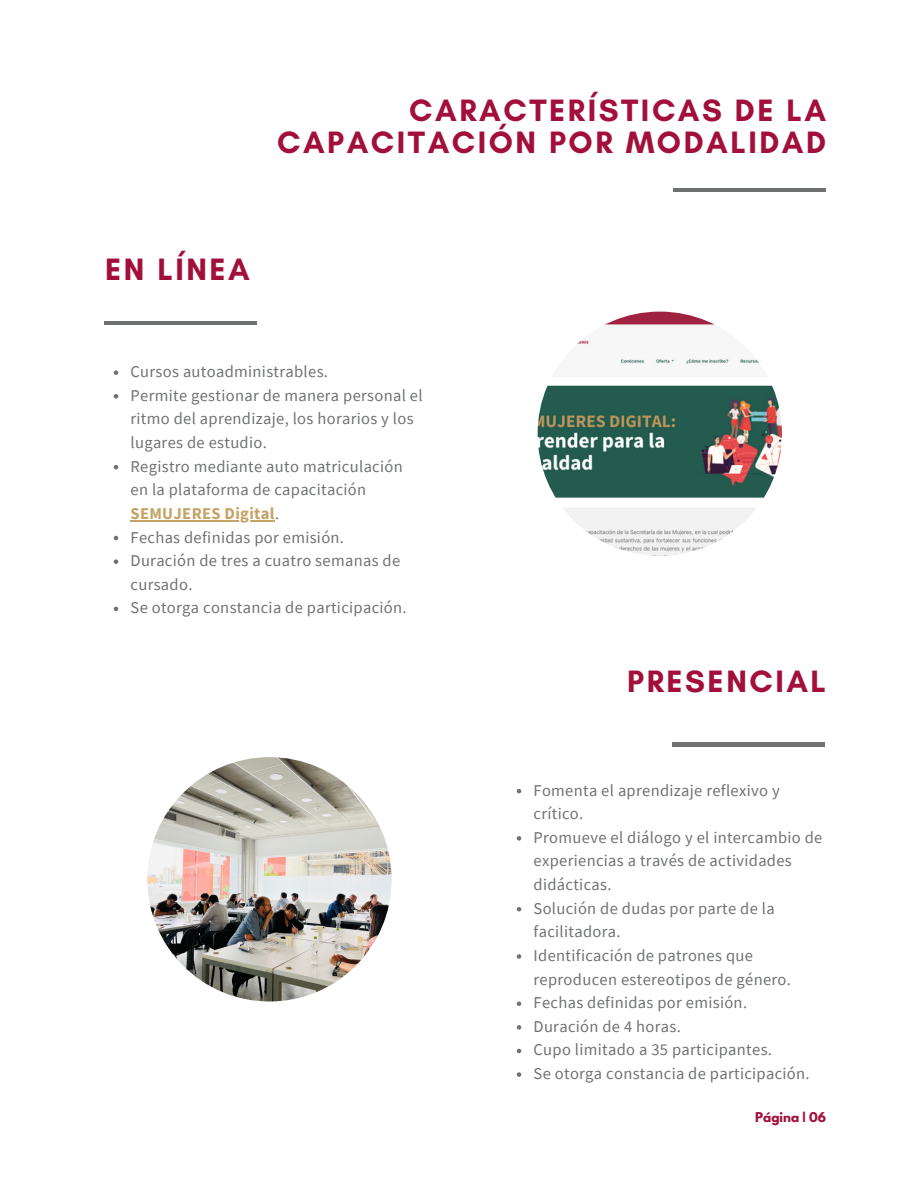
<style>
.page{position:relative;width:918px;height:1188px;background:#fff}
.page>*{position:absolute;margin:0;border:0;box-sizing:border-box;transform-origin:0 0}
.t1{font:700 31.5px/31.5px "Glacial Indifference";letter-spacing:.08em;color:#a20f3b;text-align:right}
.t2{font:16.5px/23.7px "Source Sans Pro";letter-spacing:.02em;color:#6f7271}
.t3{font:700 12px "League Spartan";color:#a20f3b}
.s1{font-weight:700;color:#c4a264}
</style>
<div class="page">
<svg style="left:114px;top:370px;width:4px;height:5px"></svg>
<svg style="left:114px;top:394px;width:4px;height:5px"></svg>
<svg style="left:114px;top:465px;width:4px;height:4px"></svg>
<hr style="left:131px;top:520px;width:144px;height:1px;background:#c4a264">
<svg style="left:114px;top:536px;width:4px;height:4px"></svg>
<svg style="left:114px;top:559px;width:4px;height:5px"></svg>
<svg style="left:114px;top:607px;width:4px;height:4px"></svg>
<hr style="left:104px;top:321px;width:153px;height:4px;background:#6f7271">
<svg style="left:517px;top:789px;width:4px;height:4px"></svg>
<svg style="left:517px;top:836px;width:4px;height:5px"></svg>
<svg style="left:517px;top:907px;width:4px;height:4px"></svg>
<svg style="left:517px;top:954px;width:4px;height:5px"></svg>
<svg style="left:517px;top:1001px;width:4px;height:5px"></svg>
<svg style="left:517px;top:1025px;width:4px;height:5px"></svg>
<svg style="left:517px;top:1049px;width:4px;height:4px"></svg>
<svg style="left:517px;top:1072px;width:4px;height:5px"></svg>
<hr style="left:672px;top:743px;width:153px;height:3px;background:#6f7271">
<hr style="left:673px;top:188px;width:153px;height:3px;background:#6f7271">
<img style="left:538px;top:312px;width:244px;height:244px;border-radius:50%">
<img style="left:147px;top:757px;width:245px;height:244px;border-radius:50%">
<p class="t1" style="left:277px;top:95px;width:551px">CARACTERÍSTICAS DE LA<br>CAPACITACIÓN POR MODALIDAD</p>
<p class="t1" style="left:105px;top:253px;width:146px">EN LÍNEA</p>
<p class="t2" style="left:131px;top:359px;width:199px">Cursos autoadministrables.</p>
<p class="t2" style="left:131px;top:383px;width:294px">Permite gestionar de manera personal el ritmo del aprendizaje, los horarios y los lugares de estudio.</p>
<p class="t2" style="left:131px;top:454px;width:274px">Registro mediante auto matriculación en la plataforma de capacitación<br><span class="s1">SEMUJERES Digital</span>.</p>
<p class="t2" style="left:131px;top:525px;width:215px">Fechas definidas por emisión.</p>
<p class="t2" style="left:131px;top:548px;width:271px">Duración de tres a cuatro semanas de cursado.</p>
<p class="t2" style="left:131px;top:596px;width:278px">Se otorga constancia de participación.</p>
<p class="t1" style="left:627px;top:665px;width:200px">PRESENCIAL</p>
<p class="t2" style="left:534px;top:778px;width:248px">Fomenta el aprendizaje reflexivo y crítico.</p>
<p class="t2" style="left:534px;top:825px;width:290px">Promueve el diálogo y el intercambio de experiencias a través de actividades didácticas.</p>
<p class="t2" style="left:534px;top:896px;width:243px">Solución de dudas por parte de la facilitadora.</p>
<p class="t2" style="left:534px;top:943px;width:259px">Identificación de patrones que reproducen estereotipos de género.</p>
<p class="t2" style="left:534px;top:991px;width:215px">Fechas definidas por emisión.</p>
<p class="t2" style="left:534px;top:1014px;width:149px">Duración de 4 horas.</p>
<p class="t2" style="left:534px;top:1038px;width:240px">Cupo limitado a 35 participantes.</p>
<p class="t2" style="left:534px;top:1061px;width:278px">Se otorga constancia de participación.</p>
<p class="t3" style="left:755px;top:1111px;width:72px">Página | 06</p>
</div>
